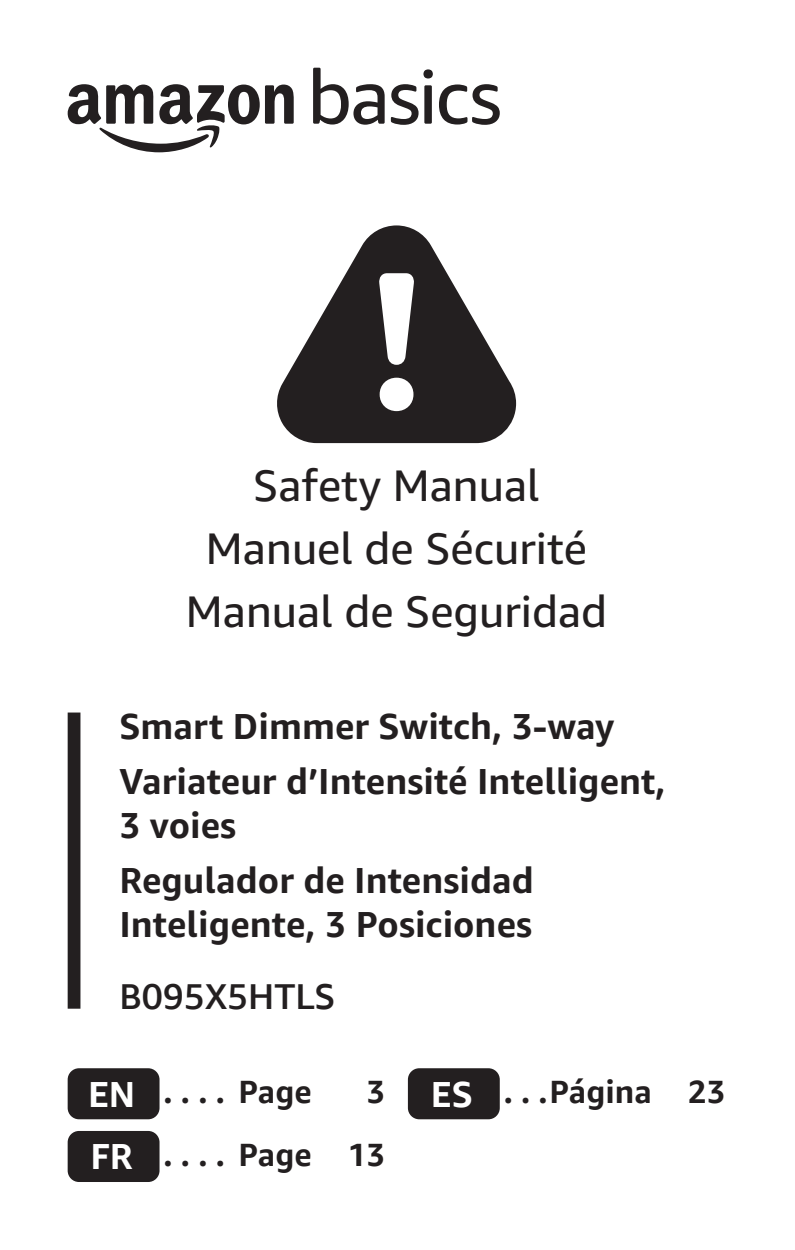
<style>
.page{position:relative;width:795px;height:1250px;background:#fff}
.page>*{position:absolute;margin:0;border:0;box-sizing:border-box;transform-origin:0 0}
.t1{font:44px/63.2px "Amazon Ember";color:#231f20;text-align:center}
.t2{font:700 36px/55.2px "Amazon Ember";color:#231f20}
.t3{font:500 36px "Amazon Ember";color:#231f20}
.t4{font:700 32px/62.8px "Amazon Ember";color:#231f20;text-align:right}
.s1{font-size:36px;color:#fff}
</style>
<div class="page">
<svg style="left:68px;top:84px;width:226px;height:68px"></svg>
<div style="left:424px;top:85px;width:8px;height:39px;background:#231f20;border-radius:2px"></div>
<svg style="left:439px;top:84px;width:61px;height:41px"></svg>
<svg style="left:423px;top:69px;width:10px;height:9px"></svg>
<svg style="left:313px;top:68px;width:72px;height:57px"></svg>
<svg style="left:391px;top:84px;width:27px;height:41px"></svg>
<div style="left:68px;top:712px;width:12px;height:296px;background:#231f20"></div>
<div style="left:68px;top:1068px;width:91px;height:51px;background:#231f20;border-radius:11px"></div>
<div style="left:68px;top:1130px;width:91px;height:51px;background:#231f20;border-radius:11px"></div>
<div style="left:408px;top:1068px;width:92px;height:51px;background:#231f20;border-radius:11px"></div>
<svg style="left:277px;top:225px;width:239px;height:218px;fill:#231f20"></svg>
<p class="t1" style="left:186px;top:454px;width:423px">Safety Manual<br>Manuel de Sécurité<br>Manual de Seguridad</p>
<p class="t2" style="left:119px;top:698px;width:548px">Smart Dimmer Switch, 3-way<br>Variateur d’Intensité Intelligent,</p>
<p class="t2" style="left:119px;top:797px;width:416px">3 voies<br>Regulador de Intensidad</p>
<p class="t2" style="left:119px;top:897px;width:414px">Inteligente, 3 Posiciones</p>
<p class="t3" style="left:119px;top:973px;width:217px">B095X5HTLS</p>
<p class="t4" style="left:90px;top:1060px;width:296px">3<br><span class="s1">FR</span> . . . . Page 13</p>
<p class="t4" style="left:431px;top:1060px;width:296px"><span class="s1">ES</span> . . Página 23</p>
<p class="t4" style="left:88px;top:1060px;width:225px"><span class="s1">EN</span> . . . . Page</p>
</div>
